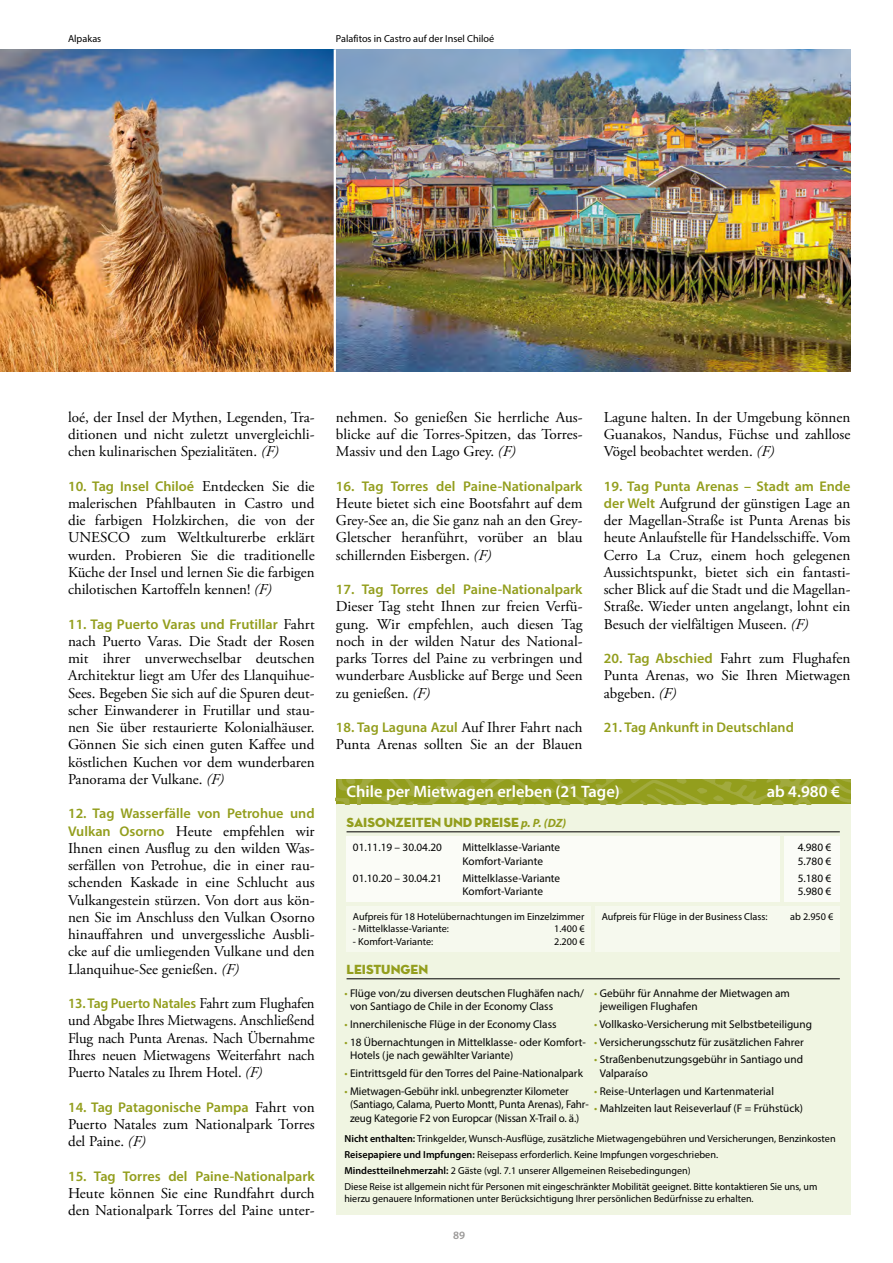
<style>
.page{position:relative;width:893px;height:1263px;background:#fff}
.page>*{position:absolute;margin:0;border:0;box-sizing:border-box;transform-origin:0 0}
.t1{font:600 16.5px "Myriad Pro";color:#fff}
.t2{font:15px/17.2px "Adobe Garamond Pro";color:#000;text-align:justify}
.t3{font:600 14.1px "Myriad Pro";color:#939e1d}
.t4{font:13.5px "Neutra Disp Titling";color:#939e1d}
.t5{font:11.25px/13.5px "Myriad Pro";color:#000}
.t6{font:600 11.25px "Myriad Pro";color:#9a9897}
.t7{font:10.2px/16.2px "Myriad Pro";color:#000}
.s1{font-style:italic}
.s2{font-family:"Adobe Garamond Pro";font-weight:400;font-size:15px;color:#000}
.s3{font-family:"Myriad Pro";font-weight:600;font-size:14.1px;color:#939e1d}
.s4{font-family:"Myriad Pro";font-weight:700;font-style:italic;font-size:12px}
.s5{font-weight:600}
</style>
<div class="page">
<img style="left:0;top:49px;width:850px;height:322px">
<hr style="left:334px;top:49px;width:2px;height:322px;background:#fff">
<div style="left:336px;top:779px;width:514px;height:436px;background:#f0f5e2"></div>
<img style="left:336px;top:779px;width:514px;height:25px">
<hr style="left:347px;top:978px;width:493px;height:1px;background:#000">
<hr style="left:347px;top:831px;width:493px;height:1px;background:#000">
<div style="left:595px;top:906px;width:245px;height:45px;background:#f6f9ee"></div>
<div style="left:347px;top:836px;width:433px;height:66px;background:#fbfcf7"></div>
<div style="left:347px;top:906px;width:244px;height:45px;background:#f6f9ee"></div>
<div style="left:784px;top:836px;width:56px;height:66px;background:#fbfcf7"></div>
<p class="t7" style="left:68px;top:30px;width:35px">Alpakas</p>
<p class="t7" style="left:336px;top:30px;width:160px">Palafitos in Castro auf der Insel Chiloé</p>
<p class="t2" style="left:68px;top:409px;width:248px">loé, der Insel der Mythen, Legenden, Tra&shy;ditionen und nicht zuletzt unvergleichli&shy;chen kulinarischen Spezialitäten. <span class="s1">(F)</span></p>
<p class="t3" style="left:68px;top:477px;width:248px">10. Tag Insel Chiloé <span class="s2">Entdecken Sie die</span></p>
<p class="t2" style="left:68px;top:495px;width:248px">malerischen Pfahlbauten in Castro und die farbigen Holzkirchen, die von der UNESCO zum Weltkulturerbe erklärt wurden. Probieren Sie die traditionelle Küche der Insel und lernen Sie die farbigen chilotischen Kartoffeln kennen! <span class="s1">(F)</span></p>
<p class="t3" style="left:68px;top:615px;width:248px">11. Tag Puerto Varas und Frutillar <span class="s2">Fahrt</span></p>
<p class="t2" style="left:68px;top:633px;width:248px">nach Puerto Varas. Die Stadt der Rosen mit ihrer unverwechselbar deutschen Architektur liegt am Ufer des Llanquihue-Sees. Begeben Sie sich auf die Spuren deut&shy;scher Einwanderer in Frutillar und stau&shy;nen Sie über restaurierte Kolonialhäuser.<br>Gönnen Sie sich einen guten Kaffee und köstlichen Kuchen vor dem wunderbaren Panorama der Vulkane. <span class="s1">(F)</span></p>
<p class="t3" style="left:68px;top:805px;width:248px">12. Tag Wasserfälle von Petrohue und</p>
<p class="t2" style="left:68px;top:823px;width:248px"><span class="s3">Vulkan Osorno</span> Heute empfehlen wir Ihnen einen Ausflug zu den wilden Was&shy;serfällen von Petrohue, die in einer rau&shy;schenden Kaskade in eine Schlucht aus Vulkangestein stürzen. Von dort aus kön&shy;nen Sie im Anschluss den Vulkan Osorno hinauffahren und unvergessliche Ausbli&shy;cke auf die umliegenden Vulkane und den Llanquihue-See genießen. <span class="s1">(F)</span></p>
<p class="t3" style="left:68px;top:994px;width:248px">13. Tag Puerto Natales <span class="s2">Fahrt zum Flughafen</span></p>
<p class="t2" style="left:68px;top:1012px;width:248px">und Abgabe Ihres Mietwagens. Anschließend Flug nach Punta Arenas. Nach Übernahme Ihres neuen Mietwagens Weiterfahrt nach Puerto Natales zu Ihrem Hotel. <span class="s1">(F)</span></p>
<p class="t3" style="left:68px;top:1098px;width:248px">14. Tag Patagonische Pampa <span class="s2">Fahrt von</span></p>
<p class="t2" style="left:68px;top:1116px;width:248px">Puerto Natales zum Nationalpark Torres del Paine. <span class="s1">(F)</span></p>
<p class="t3" style="left:68px;top:1167px;width:248px">15. Tag Torres del Paine-Nationalpark</p>
<p class="t2" style="left:68px;top:1185px;width:248px">Heute können Sie eine Rundfahrt durch den Nationalpark Torres del Paine unter-</p>
<p class="t2" style="left:336px;top:409px;width:248px">nehmen. So genießen Sie herrliche Aus&shy;blicke auf die Torres-Spitzen, das Torres-Massiv und den Lago Grey. <span class="s1">(F)</span></p>
<p class="t3" style="left:336px;top:477px;width:248px">16. Tag Torres del Paine-Nationalpark</p>
<p class="t2" style="left:336px;top:495px;width:248px">Heute bietet sich eine Bootsfahrt auf dem Grey-See an, die Sie ganz nah an den Grey-Gletscher heranführt, vorüber an blau schillernden Eisbergen. <span class="s1">(F)</span></p>
<p class="t3" style="left:336px;top:580px;width:248px">17. Tag Torres del Paine-Nationalpark</p>
<p class="t2" style="left:336px;top:598px;width:248px">Dieser Tag steht Ihnen zur freien Verfü&shy;gung. Wir empfehlen, auch diesen Tag noch in der wilden Natur des National&shy;parks Torres del Paine zu verbringen und wunderbare Ausblicke auf Berge und Seen zu genießen. <span class="s1">(F)</span></p>
<p class="t2" style="left:336px;top:719px;width:248px"><span class="s3">18. Tag Laguna Azul</span> Auf Ihrer Fahrt nach<br>Punta Arenas sollten Sie an der Blauen</p>
<p class="t2" style="left:604px;top:409px;width:248px">Lagune halten. In der Umgebung können Guanakos, Nandus, Füchse und zahllose Vögel beobachtet werden. <span class="s1">(F)</span></p>
<p class="t3" style="left:604px;top:477px;width:248px">19. Tag Punta Arenas – Stadt am Ende</p>
<p class="t2" style="left:604px;top:495px;width:248px"><span class="s3">der Welt</span> Aufgrund der günstigen Lage an der Magellan-Straße ist Punta Arenas bis heute Anlaufstelle für Handelsschiffe. Vom Cerro La Cruz, einem hoch gelegenen Aussichtspunkt, bietet sich ein fantasti&shy;scher Blick auf die Stadt und die Magellan-Straße. Wieder unten angelangt, lohnt ein Besuch der vielfältigen Museen. <span class="s1">(F)</span></p>
<p class="t2" style="left:604px;top:650px;width:248px"><span class="s3">20. Tag Abschied</span> Fahrt zum Flughafen Punta Arenas, wo Sie Ihren Mietwagen abgeben. <span class="s1">(F)</span></p>
<p class="t3" style="left:604px;top:718px;width:192px">21. Tag Ankunft in Deutschland</p>
<p class="t1" style="left:347px;top:781px;width:275px">Chile per Mietwagen erleben (21 Tage)</p>
<p class="t1" style="left:767px;top:781px;width:74px">ab 4.980 €</p>
<p class="t4" style="left:347px;top:814px;width:221px">SAISONZEITEN UND PREISE <span class="s4">p. P. (DZ)</span></p>
<p class="t5" style="left:353px;top:840px;width:90px">01.11.19 – 30.04.20</p>
<p class="t5" style="left:462px;top:840px;width:99px">Mittelklasse-Variante<br>Komfort-Variante</p>
<p class="t5" style="left:353px;top:871px;width:90px">01.10.20 – 30.04.21</p>
<p class="t5" style="left:462px;top:871px;width:99px">Mittelklasse-Variante<br>Komfort-Variante</p>
<p class="t7" style="left:353px;top:908px;width:233px">Aufpreis für 18 Hotelübernachtungen im Einzelzimmer</p>
<p class="t7" style="left:353px;top:921px;width:98px">- Mittelklasse-Variante:</p>
<p class="t7" style="left:554px;top:921px;width:32px">1.400 €</p>
<p class="t7" style="left:353px;top:933px;width:82px">- Komfort-Variante:</p>
<p class="t7" style="left:554px;top:933px;width:32px">2.200 €</p>
<p class="t4" style="left:347px;top:961px;width:83px">LEISTUNGEN</p>
<p class="t5" style="left:350px;top:986px;width:235px">Flüge von/zu diversen deutschen Flughäfen nach/ von Santiago de Chile in der Economy Class</p>
<p class="t5" style="left:350px;top:1015px;width:237px;line-height:17.7px">Innerchilenische Flüge in der Economy Class<br>18 Übernachtungen in Mittelklasse- oder Komfort-</p>
<p class="t5" style="left:350px;top:1046px;width:234px;line-height:17.7px">Hotels (je nach gewählter Variante)<br>Eintrittsgeld für den Torres del Paine-Nationalpark<br>Mietwagen-Gebühr inkl. unbegrenzter Kilometer</p>
<p class="t5" style="left:350px;top:1097px;width:240px">(Santiago, Calama, Puerto Montt, Punta Arenas), Fahr&shy;zeug Kategorie F2 von Europcar (Nissan X-Trail o. ä.)</p>
<p class="t5" style="left:798px;top:840px;width:35px">4.980 €<br>5.780 €</p>
<p class="t5" style="left:798px;top:871px;width:35px">5.180 €<br>5.980 €</p>
<p class="t7" style="left:602px;top:908px;width:167px">Aufpreis für Flüge in der Business Class:</p>
<p class="t7" style="left:790px;top:908px;width:45px">ab 2.950 €</p>
<p class="t5" style="left:600px;top:986px;width:192px">Gebühr für Annahme der Mietwagen am jeweiligen Flughafen</p>
<p class="t5" style="left:599px;top:1015px;width:214px;line-height:17.7px">Vollkasko-Versicherung mit Selbstbeteiligung<br>Versicherungsschutz für zusätzlichen Fahrer<br>Straßenbenutzungsgebühr in Santiago und</p>
<p class="t5" style="left:600px;top:1064px;width:205px;line-height:17.7px">Valparaíso<br>Reise-Unterlagen und Kartenmaterial<br>Mahlzeiten laut Reiseverlauf (F = Frühstück)</p>
<p class="t7" style="left:344px;top:1130px;width:493px"><span class="s5">Nicht enthalten:</span> Trinkgelder, Wunsch-Ausflüge, zusätzliche Mietwagengebühren und Versicherungen, Benzinkosten <span class="s5">Reisepapiere und Impfungen:</span> Reisepass erforderlich. Keine Impfungen vorgeschrieben.<br><span class="s5">Mindestteilnehmerzahl:</span> 2 Gäste (vgl. 7.1 unserer Allgemeinen Reisebedingungen)<br>Diese Reise ist allgemein nicht für Personen mit eingeschränkter Mobilität geeignet. Bitte kontaktieren Sie uns, um</p>
<p class="t7" style="left:344px;top:1191px;width:411px">hierzu genauere Informationen unter Berücksichtigung Ihrer persönlichen Bedürfnisse zu erhalten.</p>
<p class="t6" style="left:453px;top:1228px;width:14px">89</p>
</div>
